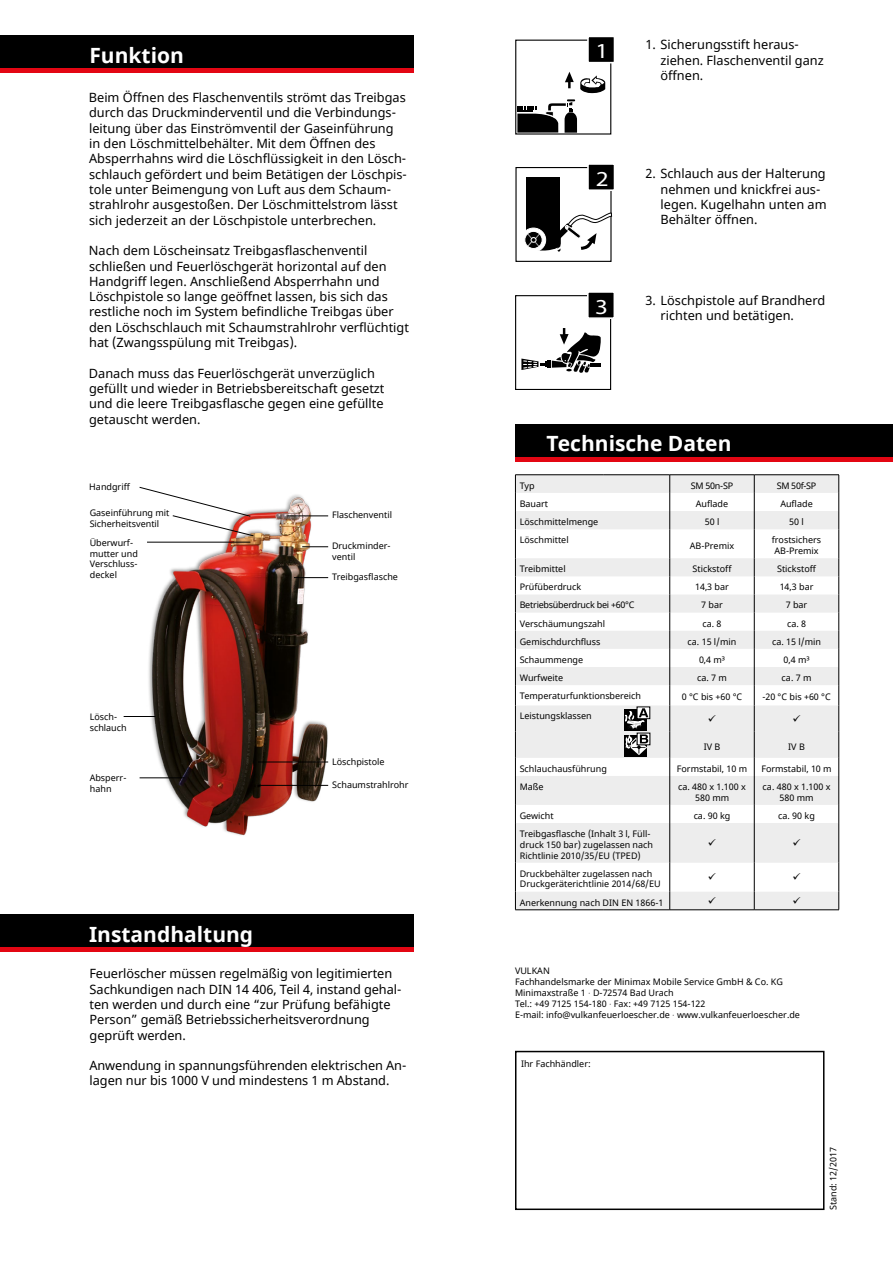
<style>
.page{position:relative;width:893px;height:1263px;background:#fff}
.page>*{position:absolute;margin:0;border:0;box-sizing:border-box;transform-origin:0 0}
.t1{font:700 21.45px "Switzerland";color:#fff;scale:1.17 1}
.t2{font:700 21px "Noto Sans";color:#fff}
.t3{font:12.75px/15.3px "Noto Sans";color:#000}
.t4{font:9px/10.8px "Noto Sans";color:#000}
.t5{font:9px "Noto Sans";letter-spacing:-.025em;color:#000}
.s1{font-family:"Frutiger CE";font-weight:300}
</style>
<div class="page">
<div style="left:0;top:944px;width:414px;height:8px;background:#e30613"></div>
<div style="left:0;top:914px;width:414px;height:33px;background:#000"></div>
<div style="left:515px;top:454px;width:378px;height:7px;background:#e30613"></div>
<div style="left:515px;top:424px;width:378px;height:33px;background:#000"></div>
<div style="left:0;top:66px;width:413px;height:7px;background:#e30613"></div>
<div style="left:0;top:35px;width:413px;height:33px;background:#000"></div>
<div style="left:515px;top:1051px;width:309px;height:159px;border:2px solid #000"></div>
<div style="left:588px;top:36px;width:26px;height:27px;background:#000"></div>
<div style="left:587px;top:36px;width:28px;height:27px;border:2px solid #fff"></div>
<svg style="left:580px;top:75px;width:25px;height:18px"></svg>
<svg style="left:517px;top:99px;width:60px;height:34px"></svg>
<svg style="left:565px;top:72px;width:9px;height:16px"></svg>
<div style="left:515px;top:167px;width:97px;height:95px;border:1px solid #000"></div>
<svg style="left:587px;top:165px;width:27px;height:26px"></svg>
<div style="left:526px;top:178px;width:33px;height:62px;background:#000"></div>
<div style="left:521px;top:228px;width:25px;height:24px;border:1px solid #fff;border-radius:50%"></div>
<div style="left:515px;top:295px;width:96px;height:95px;border:1px solid #000"></div>
<svg style="left:521px;top:328px;width:80px;height:45px"></svg>
<div style="left:588px;top:292px;width:26px;height:26px;background:#000"></div>
<div style="left:587px;top:292px;width:28px;height:27px;border:2px solid #fff"></div>
<img style="left:123px;top:494px;width:206px;height:342px">
<hr style="left:287px;top:515px;width:41px;height:1px;background:#000">
<hr style="left:258px;top:762px;width:70px;height:1px;background:#000">
<hr style="left:140px;top:777px;width:44px;height:1px;background:#000">
<hr style="left:124px;top:716px;width:32px;height:1px;background:#000">
<hr style="left:147px;top:542px;width:103px;height:1px;background:#000">
<svg style="left:302px;top:546px;width:26px;height:1px"></svg>
<hr style="left:294px;top:577px;width:34px;height:1px;background:#000">
<hr style="left:258px;top:785px;width:70px;height:1px;background:#000">
<svg style="left:139px;top:486px;width:115px;height:51px"></svg>
<hr style="left:515px;top:474px;width:89px;height:1px;background:#000">
<hr style="left:604px;top:474px;width:66px;height:1px;background:#000">
<hr style="left:754px;top:474px;width:85px;height:1px;background:#000">
<hr style="left:670px;top:474px;width:84px;height:1px;background:#000">
<svg style="left:525px;top:212px;width:87px;height:41px"></svg>
<svg style="left:515px;top:475px;width:324px;height:435px"></svg>
<h2 class="t2" style="left:89px;top:41px;width:96px">Funktion</h2>
<p class="t3" style="left:89px;top:90px;width:320px">Beim Öffnen des Flaschenventils strömt das Treibgas durch das Druckminderventil und die Verbindungs&shy;leitung über das Einströmventil der Gaseinführung in den Löschmittelbehälter. Mit dem Öffnen des Absperrhahns wird die Löschflüssigkeit in den Lösch&shy;schlauch gefördert und beim Betätigen der Löschpis&shy;tole unter Beimengung von Luft aus dem Schaum&shy;strahlrohr ausgestoßen. Der Löschmittelstrom lässt sich jederzeit an der Löschpistole unterbrechen.</p>
<p class="t3" style="left:89px;top:243px;width:322px">Nach dem Löscheinsatz Treibgasflaschenventil schließen und Feuerlöschgerät horizontal auf den Handgriff legen. Anschließend Absperrhahn und Löschpistole so lange geöffnet lassen, bis sich das restliche noch im System befindliche Treibgas über den Löschschlauch mit Schaumstrahlrohr verflüchtigt hat (Zwangsspülung mit Treibgas).</p>
<p class="t3" style="left:89px;top:366px;width:297px">Danach muss das Feuerlöschgerät unverzüglich gefüllt und wieder in Betriebsbereitschaft gesetzt und die leere Treibgasflasche gegen eine gefüllte getauscht werden.</p>
<p class="t4" style="left:89px;top:481px;width:42px">Handgriff</p>
<p class="t4" style="left:90px;top:508px;width:81px">Gaseinführung mit<br>Sicherheitsventil</p>
<p class="t4" style="left:90px;top:537px;width:50px">Überwurf&shy;mutter und<br>Verschluss&shy;deckel</p>
<p class="t4" style="left:90px;top:712px;width:39px">Lösch&shy;schlauch</p>
<p class="t4" style="left:90px;top:773px;width:38px">Absperr&shy;hahn</p>
<h2 class="t2" style="left:89px;top:919px;width:166px">Instandhaltung</h2>
<p class="t4" style="left:332px;top:510px;width:61px">Flaschenventil</p>
<p class="t4" style="left:332px;top:541px;width:60px">Druckminder&shy;ventil</p>
<p class="t4" style="left:332px;top:571px;width:67px">Treibgasflasche</p>
<p class="t4" style="left:332px;top:756px;width:54px">Löschpistole</p>
<p class="t4" style="left:332px;top:780px;width:78px">Schaumstrahlrohr</p>
<h1 class="t1" style="left:595px;top:38px;width:12px">1</h1>
<p class="t3" style="left:660px;top:37px;width:165px;text-indent:-15px">1. Sicherungsstift heraus&shy;ziehen. Flaschenventil ganz öffnen.</p>
<h1 class="t1" style="left:596px;top:166px;width:12px">2</h1>
<p class="t3" style="left:660px;top:167px;width:168px;text-indent:-15px">2. Schlauch aus der Halterung nehmen und knickfrei aus&shy;legen. Kugelhahn unten am<br>Behälter öffnen.</p>
<h1 class="t1" style="left:595px;top:294px;width:12px">3</h1>
<p class="t3" style="left:660px;top:293px;width:166px;text-indent:-15px">3. Löschpistole auf Brandherd richten und betätigen.</p>
<h2 class="t2" style="left:546px;top:429px;width:187px">Technische Daten</h2>
<p class="t4" style="left:520px;top:480px;width:17px">Typ</p>
<p class="t4" style="left:691px;top:480px;width:44px">SM 50n-SP</p>
<p class="t4" style="left:777px;top:480px;width:41px">SM 50f-SP</p>
<p class="t4" style="left:520px;top:498px;width:30px">Bauart</p>
<p class="t4" style="left:696px;top:498px;width:34px">Auflade</p>
<p class="t4" style="left:780px;top:498px;width:34px">Auflade</p>
<p class="t4" style="left:520px;top:516px;width:80px">Löschmittelmenge</p>
<p class="t4" style="left:705px;top:517px;width:16px">50 l</p>
<p class="t4" style="left:789px;top:517px;width:16px">50 l</p>
<p class="t4" style="left:520px;top:535px;width:50px">Löschmittel</p>
<p class="t4" style="left:690px;top:540px;width:46px">AB-Premix</p>
<p class="t4" style="left:772px;top:535px;width:51px">frostsichers<br>AB-Premix</p>
<p class="t4" style="left:520px;top:564px;width:47px">Treibmittel</p>
<p class="t4" style="left:693px;top:564px;width:40px">Stickstoff</p>
<p class="t4" style="left:777px;top:564px;width:40px">Stickstoff</p>
<p class="t4" style="left:520px;top:582px;width:63px">Prüfüberdruck</p>
<p class="t4" style="left:695px;top:582px;width:35px">14,3 bar</p>
<p class="t4" style="left:780px;top:582px;width:35px">14,3 bar</p>
<p class="t5" style="left:520px;top:599px;width:116px">Betriebsüberdruck bei +60°C</p>
<p class="t4" style="left:701px;top:600px;width:23px">7 bar</p>
<p class="t4" style="left:786px;top:600px;width:23px">7 bar</p>
<p class="t4" style="left:520px;top:618px;width:87px">Verschäumungszahl</p>
<p class="t4" style="left:702px;top:618px;width:21px">ca. 8</p>
<p class="t4" style="left:787px;top:618px;width:21px">ca. 8</p>
<p class="t4" style="left:520px;top:636px;width:82px">Gemischdurchfluss</p>
<p class="t4" style="left:688px;top:636px;width:50px">ca. 15 l/min</p>
<p class="t4" style="left:772px;top:636px;width:50px">ca. 15 l/min</p>
<p class="t4" style="left:520px;top:654px;width:65px">Schaummenge</p>
<p class="t4" style="left:699px;top:654px;width:28px">0,4 m³</p>
<p class="t4" style="left:783px;top:654px;width:28px">0,4 m³</p>
<p class="t4" style="left:520px;top:672px;width:45px">Wurfweite</p>
<p class="t4" style="left:697px;top:672px;width:31px">ca. 7 m</p>
<p class="t4" style="left:782px;top:672px;width:31px">ca. 7 m</p>
<p class="t4" style="left:520px;top:691px;width:123px">Temperaturfunktionsbereich</p>
<p class="t4" style="left:682px;top:692px;width:62px">0 °C bis +60 °C</p>
<p class="t4" style="left:762px;top:692px;width:70px">-20 °C bis +60 °C</p>
<p class="t4" style="left:520px;top:711px;width:74px">Leistungsklassen</p>
<p class="t4" style="left:704px;top:741px;width:18px">IV B</p>
<p class="t4" style="left:788px;top:741px;width:18px">IV B</p>
<p class="t4" style="left:520px;top:763px;width:89px">Schlauchausführung</p>
<p class="t4" style="left:677px;top:763px;width:72px">Formstabil, 10 m</p>
<p class="t4" style="left:761px;top:763px;width:72px">Formstabil, 10 m</p>
<p class="t4" style="left:520px;top:781px;width:25px">Maße</p>
<p class="t4" style="left:678px;top:781px;width:69px;text-align:center">ca. 480 x 1.100 x<br>580 mm</p>
<p class="t4" style="left:763px;top:781px;width:69px;text-align:center">ca. 480 x 1.100 x<br>580 mm</p>
<p class="t4" style="left:520px;top:810px;width:36px">Gewicht</p>
<p class="t4" style="left:694px;top:810px;width:38px">ca. 90 kg</p>
<p class="t4" style="left:778px;top:810px;width:38px">ca. 90 kg</p>
<p class="t4" style="left:520px;top:828px;width:135px">Treibgasflasche (Inhalt 3 l, Füll&shy;druck 150 bar) zugelassen nach<br>Richtlinie 2010/35/EU (TPED)</p>
<p class="t4" style="left:520px;top:868px;width:143px">Druckbehälter zugelassen nach<br>Druckgeräterichtlinie 2014/68/EU</p>
<p class="t4" style="left:520px;top:897px;width:145px">Anerkennung nach DIN EN 1866-1</p>
<p class="t4" style="left:515px;top:966px;width:287px">VULKAN<br>Fachhandelsmarke der Minimax Mobile Service GmbH &amp; Co. KG Minimaxstraße 1 <span class="s1">·</span> D-72574 Bad Urach<br>Tel.: +49 7125 154-180 <span class="s1">·</span> Fax: +49 7125 154-122<br>E-mail: info@vulkanfeuerloescher.de <span class="s1">·</span> www.vulkanfeuerloescher.de</p>
<p class="t3" style="left:89px;top:966px;width:314px">Feuerlöscher müssen regelmäßig von legitimierten Sachkundigen nach DIN 14 406, Teil 4, instand gehal&shy;ten werden und durch eine “zur Prüfung befähigte Person” gemäß Betriebssicherheitsverordnung geprüft werden.</p>
<p class="t3" style="left:89px;top:1058px;width:319px">Anwendung in spannungsführenden elektrischen An&shy;lagen nur bis 1000 V und mindestens 1 m Abstand.</p>
<p class="t4" style="left:521px;top:1058px;width:71px">Ihr Fachhändler:</p>
<p class="t4" style="left:828px;top:1210px;width:64px;rotate:-90deg">Stand: 12/2017</p>
</div>
